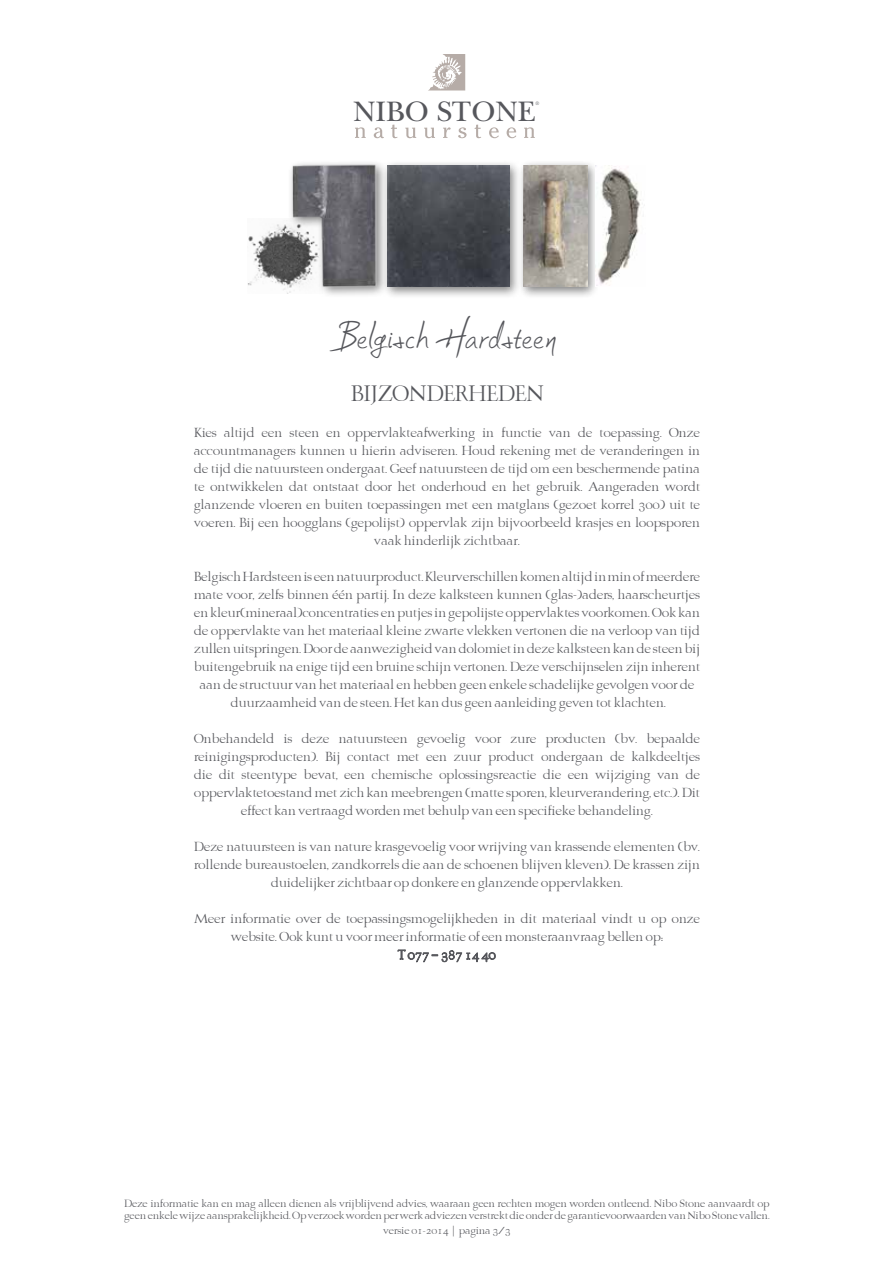
<style>
.page{position:relative;width:893px;height:1263px;background:#fff}
.page>*{position:absolute;margin:0;border:0;box-sizing:border-box;transform-origin:0 0}
.t1{font:45px "Soljik Dambaek";color:#56575c}
.t2{font:29.4px "New Baskerville Std";color:#56575c}
.t3{font:25.5px "Lizard Medieval";color:#56575c}
.t4{font:15px/18px "Lizard Medieval";color:#56575c;text-align:center}
.t5{font:12px/12px "Lizard Medieval";color:#56575c}
.t6{font:5.25px "New Baskerville Std";color:#56575c}
</style>
<div class="page">
<div style="left:382px;top:160px;width:139px;height:139px;background:#000;opacity:.5"></div>
<img style="left:388px;top:166px;width:121px;height:121px">
<img style="left:247px;top:224px;width:35px;height:62px">
<div style="left:517px;top:160px;width:82px;height:139px;background:#000;opacity:.5"></div>
<img style="left:523px;top:166px;width:64px;height:121px">
<img style="left:595px;top:166px;width:46px;height:121px">
<div style="left:286px;top:159px;width:102px;height:139px;background:#000;opacity:.5"></div>
<img style="left:282px;top:159px;width:102px;height:136px">
<svg style="left:429px;top:54px;width:36px;height:36px"></svg>
<svg style="left:355px;top:127px;width:11px;height:11px"></svg>
<svg style="left:374px;top:127px;width:10px;height:11px"></svg>
<svg style="left:391px;top:125px;width:7px;height:13px"></svg>
<svg style="left:405px;top:128px;width:11px;height:10px"></svg>
<svg style="left:424px;top:128px;width:11px;height:10px"></svg>
<svg style="left:443px;top:127px;width:8px;height:11px"></svg>
<svg style="left:458px;top:127px;width:9px;height:11px"></svg>
<svg style="left:475px;top:125px;width:6px;height:13px"></svg>
<svg style="left:489px;top:127px;width:10px;height:11px"></svg>
<svg style="left:507px;top:127px;width:9px;height:11px"></svg>
<svg style="left:524px;top:127px;width:11px;height:11px"></svg>
<svg style="left:397px;top:949px;width:99px;height:13px"></svg>
<h2 class="t2" style="left:353px;top:94px;width:184px">NIBO STONE</h2>
<p class="t6" style="left:535px;top:100px;width:5px">®</p>
<h1 class="t1" style="left:336px;top:314px;width:223px">Belgisch Hardsteen</h1>
<h3 class="t3" style="left:350px;top:380px;width:194px">BIJZONDERHEDEN</h3>
<p class="t4" style="left:193px;top:424px;width:508px">Kies altijd een steen en oppervlakteafwerking in functie van de toepassing. Onze accountmanagers kunnen u hierin adviseren. Houd rekening met de veranderingen in de tijd die natuursteen ondergaat. Geef natuursteen de tijd om een beschermende patina te ontwikkelen dat ontstaat door het onderhoud en het gebruik. Aangeraden wordt glanzende vloeren en buiten toepassingen met een matglans (gezoet korrel 300) uit te voeren. Bij een hoogglans (gepolijst) oppervlak zijn bijvoorbeeld krasjes en loopsporen vaak hinderlijk zichtbaar.</p>
<p class="t4" style="left:193px;top:568px;width:508px">Belgisch Hardsteen is een natuurproduct. Kleurverschillen komen altijd in min of meerdere mate voor, zelfs binnen één partij. In deze kalksteen kunnen (glas-)aders, haarscheurtjes en kleur(mineraal)concentraties en putjes in gepolijste oppervlaktes voorkomen. Ook kan de oppervlakte van het materiaal kleine zwarte vlekken vertonen die na verloop van tijd zullen uitspringen. Door de aanwezigheid van dolomiet in deze kalksteen kan de steen bij buitengebruik na enige tijd een bruine schijn vertonen. Deze verschijnselen zijn inherent aan de structuur van het materiaal en hebben geen enkele schadelijke gevolgen voor de duurzaamheid van de steen. Het kan dus geen aanleiding geven tot klachten.</p>
<p class="t4" style="left:193px;top:730px;width:508px">Onbehandeld is deze natuursteen gevoelig voor zure producten (bv. bepaalde reinigingsproducten). Bij contact met een zuur product ondergaan de kalkdeeltjes die dit steentype bevat, een chemische oplossingsreactie die een wijziging van de oppervlaktetoestand met zich kan meebrengen (matte sporen, kleurverandering, etc.). Dit effect kan vertraagd worden met behulp van een specifieke behandeling.</p>
<p class="t4" style="left:193px;top:838px;width:507px">Deze natuursteen is van nature krasgevoelig voor wrijving van krassende elementen (bv. rollende bureaustoelen, zandkorrels die aan de schoenen blijven kleven). De krassen zijn duidelijker zichtbaar op donkere en glanzende oppervlakken.</p>
<p class="t4" style="left:193px;top:910px;width:508px">Meer informatie over de toepassingsmogelijkheden in dit materiaal vindt u op onze website. Ook kunt u voor meer informatie of een monsteraanvraag bellen op:</p>
<p class="t5" style="left:124px;top:1198px;width:647px">Deze informatie kan en mag alleen dienen als vrijblijvend advies, waaraan geen rechten mogen worden ontleend. Nibo Stone aanvaardt op geen enkele wijze aansprakelijkheid. Op verzoek worden per werk adviezen verstrekt die onder de garantievoorwaarden van Nibo Stone vallen.</p>
<p class="t5" style="left:383px;top:1225px;width:129px">versie 01-2014 | pagina 3/3</p>
</div>
